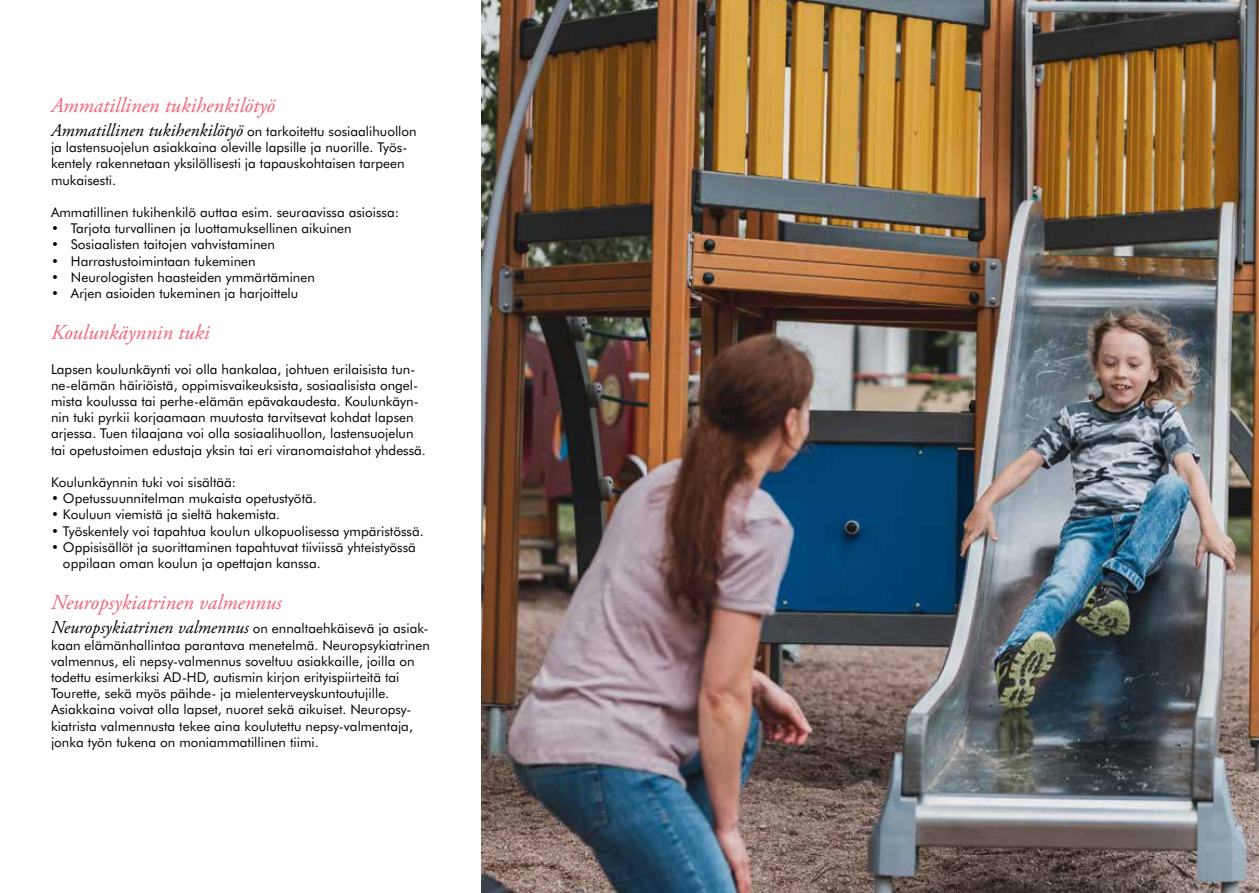
<style>
.page{position:relative;width:1259px;height:893px;background:#fff}
.page>*{position:absolute;margin:0;border:0;box-sizing:border-box;transform-origin:0 0}
.t1{font:italic 21px "Adobe Garamond Pro";color:#f26178}
.t2{font:italic 18px "Adobe Garamond Pro";color:#000}
.t3{font:13.5px/16.2px "Futura BT";color:#000}
.s1{font-family:"Adobe Garamond Pro";font-style:italic;font-size:18px}
.s2{font-family:"Futura BT";font-style:normal;font-size:13.5px}
</style>
<div class="page">
<img style="left:481px;top:0;width:778px;height:893px">
<h1 class="t1" style="left:51px;top:93px;width:225px">Ammatillinen tukihenkilötyö</h1>
<p class="t3" style="left:51px;top:123px;width:367px"><span class="s1">Ammatillinen tukihenkilötyö</span> on tarkoitettu sosiaalihuollon ja lastensuojelun asiakkaina oleville lapsille ja nuorille. Työs&shy;kentely rakennetaan yksilöllisesti ja tapauskohtaisen tarpeen mukaisesti.</p>
<p class="t3" style="left:51px;top:204px;width:349px">Ammatillinen tukihenkilö auttaa esim. seuraavissa asioissa:</p>
<p class="t3" style="left:51px;top:220px;width:302px">• Tarjota turvallinen ja luottamuksellinen aikuinen</p>
<p class="t3" style="left:51px;top:236px;width:225px">• Sosiaalisten taitojen vahvistaminen</p>
<p class="t3" style="left:51px;top:252px;width:206px">• Harrastustoimintaan tukeminen</p>
<p class="t3" style="left:51px;top:268px;width:265px">• Neurologisten haasteiden ymmärtäminen</p>
<p class="t3" style="left:51px;top:285px;width:249px">• Arjen asioiden tukeminen ja harjoittelu</p>
<h1 class="t1" style="left:51px;top:320px;width:160px">Koulunkäynnin tuki</h1>
<p class="t3" style="left:51px;top:360px;width:376px">Lapsen koulunkäynti voi olla hankalaa, johtuen erilaisista tun&shy;ne-elämän häiriöistä, oppimisvaikeuksista, sosiaalisista ongel&shy;mista koulussa tai perhe-elämän epävakaudesta. Koulunkäyn&shy;nin tuki pyrkii korjaamaan muutosta tarvitsevat kohdat lapsen arjessa. Tuen tilaajana voi olla sosiaalihuollon, lastensuojelun tai opetustoimen edustaja yksin tai eri viranomaistahot yhdessä.</p>
<p class="t3" style="left:51px;top:474px;width:187px">Koulunkäynnin tuki voi sisältää:</p>
<p class="t3" style="left:51px;top:490px;width:267px">• Opetussuunnitelman mukaista opetustyötä.</p>
<p class="t3" style="left:51px;top:506px;width:231px">• Kouluun viemistä ja sieltä hakemista.</p>
<p class="t3" style="left:51px;top:522px;width:374px">• Työskentely voi tapahtua koulun ulkopuolisessa ympäristössä.</p>
<p class="t3" style="left:63px;top:538px;width:354px;text-indent:-12px">• Oppisisällöt ja suorittaminen tapahtuvat tiiviissä yhteistyössä oppilaan oman koulun ja opettajan kanssa.</p>
<h1 class="t1" style="left:51px;top:590px;width:232px">Neuropsykiatrinen valmennus</h1>
<h2 class="t2" style="left:51px;top:617px;width:379px">Neuropsykiatrinen valmennus <span class="s2">on ennaltaehkäisevä ja asiak-</span></h2>
<p class="t3" style="left:51px;top:636px;width:380px">kaan elämänhallintaa parantava menetelmä. Neuropsykiatrinen valmennus, eli nepsy-valmennus soveltuu asiakkaille, joilla on todettu esimerkiksi AD-HD, autismin kirjon erityispiirteitä tai Tourette, sekä myös päihde- ja mielenterveyskuntoutujille.<br>Asiakkaina voivat olla lapset, nuoret sekä aikuiset. Neuropsy&shy;kiatrista valmennusta tekee aina koulutettu nepsy-valmentaja, jonka työn tukena on moniammatillinen tiimi.</p>
</div>
